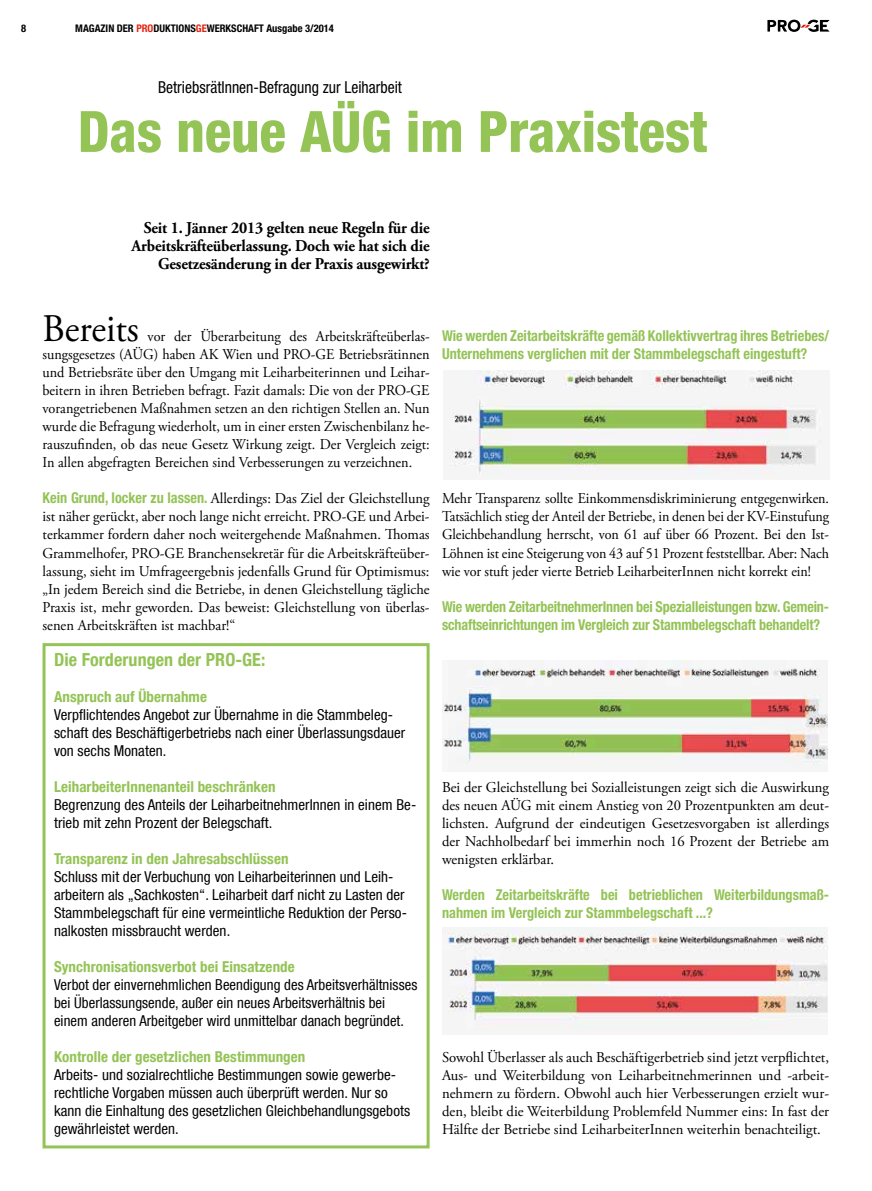
<style>
.page{position:relative;width:872px;height:1191px;background:#fff}
.page>*{position:absolute;margin:0;border:0;box-sizing:border-box;transform-origin:0 0}
.t1{font:800 condensed 57px "Helvetica Neue LT Std";color:#94c356;scale:.96 1}
.t2{font:39px "Adobe Garamond Pro";color:#000;scale:.95 1}
.t3{font:700 condensed 18px "Helvetica Neue LT Com";letter-spacing:.005em;color:#94c356}
.t4{font:700 16.5px/18px "Adobe Garamond Pro";letter-spacing:-.01em;color:#000;text-align:right;scale:.95 1}
.t5{font:condensed 16.5px "Helvetica Neue LT Std";color:#000;scale:.95 1}
.t6{font:15px/18px "Adobe Garamond Pro";color:#000;text-align:justify}
.t7{font:condensed 15px/18px "Helvetica Neue LT Com";letter-spacing:.005em;color:#000}
.t8{font:15px/18px "Adobe Garamond Pro";color:#000;text-align:justify;scale:.95 1}
.t9{font:15px/18px "Adobe Garamond Pro";color:#000;text-align:justify;scale:.94 1}
.t10{font:700 condensed 15px/18px "Helvetica Neue LT Std";color:#94c356;scale:.95 1}
.t11{font:700 condensed 15px "Helvetica Neue LT Com";letter-spacing:.005em;color:#94c356}
.t12{font:700 condensed 15px/18px "Helvetica Neue LT Std";color:#94c356;scale:.94 1}
.t13{font:700 condensed 10.5px "Helvetica Neue LT Std";color:#000}
.s1{color:#e42313}
.s2{font-family:"Helvetica Neue LT Std";font-weight:700;font-stretch:condensed;color:#94c356}
</style>
<div class="page">
<div style="left:43px;top:643px;width:386px;height:505px;border:3px solid #94c356"></div>
<svg style="left:767px;top:20px;width:62px;height:12px"></svg>
<img style="left:450px;top:371px;width:373px;height:105px">
<img style="left:442px;top:660px;width:385px;height:106px">
<img style="left:442px;top:927px;width:385px;height:103px">
<p class="t13" style="left:21px;top:22px;width:7px">8</p>
<p class="t13" style="left:75px;top:22px;width:260px">MAGAZIN DER <span class="s1">PRO</span>DUKTIONS<span class="s1">GE</span>WERKSCHAFT Ausgabe 3/2014</p>
<p class="t5" style="left:158px;top:78px;width:258px">BetriebsrätInnen-Befragung zur Leiharbeit</p>
<h1 class="t1" style="left:78px;top:96px;width:657px">Das neue AÜG im Praxistest</h1>
<p class="t4" style="left:132px;top:219px;width:315px">Seit 1. Jänner 2013 gelten neue Regeln für die<br>Arbeitskräfteüberlassung. Doch wie hat sich die<br>Gesetzesänderung in der Praxis ausgewirkt?</p>
<h2 class="t2" style="left:43px;top:306px;width:103px">Bereits</h2>
<p class="t8" style="left:43px;top:328px;width:409px;text-indent:105px">vor der Überarbeitung des Arbeitskräfteüberlas&shy;sungsgesetzes (AÜG) haben AK Wien und PRO-GE Betriebsrätinnen und Betriebsräte über den Umgang mit Leiharbeiterinnen und Leihar&shy;beitern in ihren Betrieben befragt. Fazit damals: Die von der PRO-GE vorangetriebenen Maßnahmen setzen an den richtigen Stellen an. Nun wurde die Befragung wiederholt, um in einer ersten Zwischenbilanz he&shy;rauszufinden, ob das neue Gesetz Wirkung zeigt. Der Vergleich zeigt:<br>In allen abgefragten Bereichen sind Verbesserungen zu verzeichnen.</p>
<p class="t6" style="left:43px;top:490px;width:388px"><span class="s2">Kein Grund, locker zu lassen.</span> Allerdings: Das Ziel der Gleichstellung ist näher gerückt, aber noch lange nicht erreicht. PRO-GE und Arbei&shy;terkammer fordern daher noch weitergehende Maßnahmen. Thomas Grammelhofer, PRO-GE Branchensekretär für die Arbeitskräfteüber&shy;lassung, sieht im Umfrageergebnis jedenfalls Grund für Optimismus: „In jedem Bereich sind die Betriebe, in denen Gleichstellung tägliche Praxis ist, mehr geworden. Das beweist: Gleichstellung von überlas&shy;senen Arbeitskräften ist machbar!“</p>
<p class="t3" style="left:54px;top:648px;width:213px">Die Forderungen der PRO-GE:</p>
<p class="t11" style="left:54px;top:687px;width:154px">Anspruch auf Übernahme</p>
<p class="t7" style="left:54px;top:705px;width:353px">Verpflichtendes Angebot zur Übernahme in die Stammbeleg&shy;schaft des Beschäftigerbetriebs nach einer Überlassungsdauer von sechs Monaten.</p>
<p class="t11" style="left:54px;top:777px;width:223px">LeiharbeiterInnenanteil beschränken</p>
<p class="t7" style="left:54px;top:795px;width:364px">Begrenzung des Anteils der LeiharbeitnehmerInnen in einem Be&shy;trieb mit zehn Prozent der Belegschaft.</p>
<p class="t11" style="left:54px;top:849px;width:236px">Transparenz in den Jahresabschlüssen</p>
<p class="t7" style="left:54px;top:867px;width:354px">Schluss mit der Verbuchung von Leiharbeiterinnen und Leih&shy;arbeitern als „Sachkosten“. Leiharbeit darf nicht zu Lasten der Stammbelegschaft für eine vermeintliche Reduktion der Perso&shy;nalkosten missbraucht werden.</p>
<p class="t11" style="left:54px;top:957px;width:242px">Synchronisationsverbot bei Einsatzende</p>
<p class="t7" style="left:54px;top:975px;width:365px">Verbot der einvernehmlichen Beendigung des Arbeitsverhältnisses bei Überlassungsende, außer ein neues Arbeitsverhältnis bei einem anderen Arbeitgeber wird unmittelbar danach begründet.</p>
<p class="t11" style="left:54px;top:1047px;width:253px">Kontrolle der gesetzlichen Bestimmungen</p>
<p class="t7" style="left:54px;top:1065px;width:357px">Arbeits- und sozialrechtliche Bestimmungen sowie gewerbe&shy;rechtliche Vorgaben müssen auch überprüft werden. Nur so kann die Einhaltung des gesetzlichen Gleichbehandlungsgebots gewährleistet werden.</p>
<p class="t10" style="left:442px;top:327px;width:409px">Wie werden Zeitarbeitskräfte gemäß Kollektivvertrag ihres Betriebes/<br>Unternehmens verglichen mit der Stammbelegschaft eingestuft?</p>
<p class="t9" style="left:442px;top:490px;width:413px">Mehr Transparenz sollte Einkommensdiskriminierung entgegenwirken.<br>Tatsächlich stieg der Anteil der Betriebe, in denen bei der KV-Einstufung Gleichbehandlung herrscht, von 61 auf über 66 Prozent. Bei den Ist-Löhnen ist eine Steigerung von 43 auf 51 Prozent feststellbar. Aber: Nach wie vor stuft jeder vierte Betrieb LeiharbeiterInnen nicht korrekt ein!</p>
<p class="t12" style="left:442px;top:597px;width:413px">Wie werden ZeitarbeitnehmerInnen bei Spezialleistungen bzw. Gemein&shy;schaftseinrichtungen im Vergleich zur Stammbelegschaft behandelt?</p>
<p class="t6" style="left:442px;top:778px;width:388px">Bei der Gleichstellung bei Sozialleistungen zeigt sich die Auswirkung des neuen AÜG mit einem Anstieg von 20 Prozentpunkten am deut&shy;lichsten. Aufgrund der eindeutigen Gesetzesvorgaben ist allerdings der Nachholbedarf bei immerhin noch 16 Prozent der Betriebe am wenigsten erklärbar.</p>
<p class="t10" style="left:442px;top:885px;width:409px">Werden Zeitarbeitskräfte bei betrieblichen Weiterbildungsmaß&shy;nahmen im Vergleich zur Stammbelegschaft ...?</p>
<p class="t6" style="left:442px;top:1048px;width:388px">Sowohl Überlasser als auch Beschäftigerbetrieb sind jetzt verpflichtet, Aus- und Weiterbildung von Leiharbeitnehmerinnen und -arbeit&shy;nehmern zu fördern. Obwohl auch hier Verbesserungen erzielt wur&shy;den, bleibt die Weiterbildung Problemfeld Nummer eins: In fast der Hälfte der Betriebe sind LeiharbeiterInnen weiterhin benachteiligt.</p>
</div>
